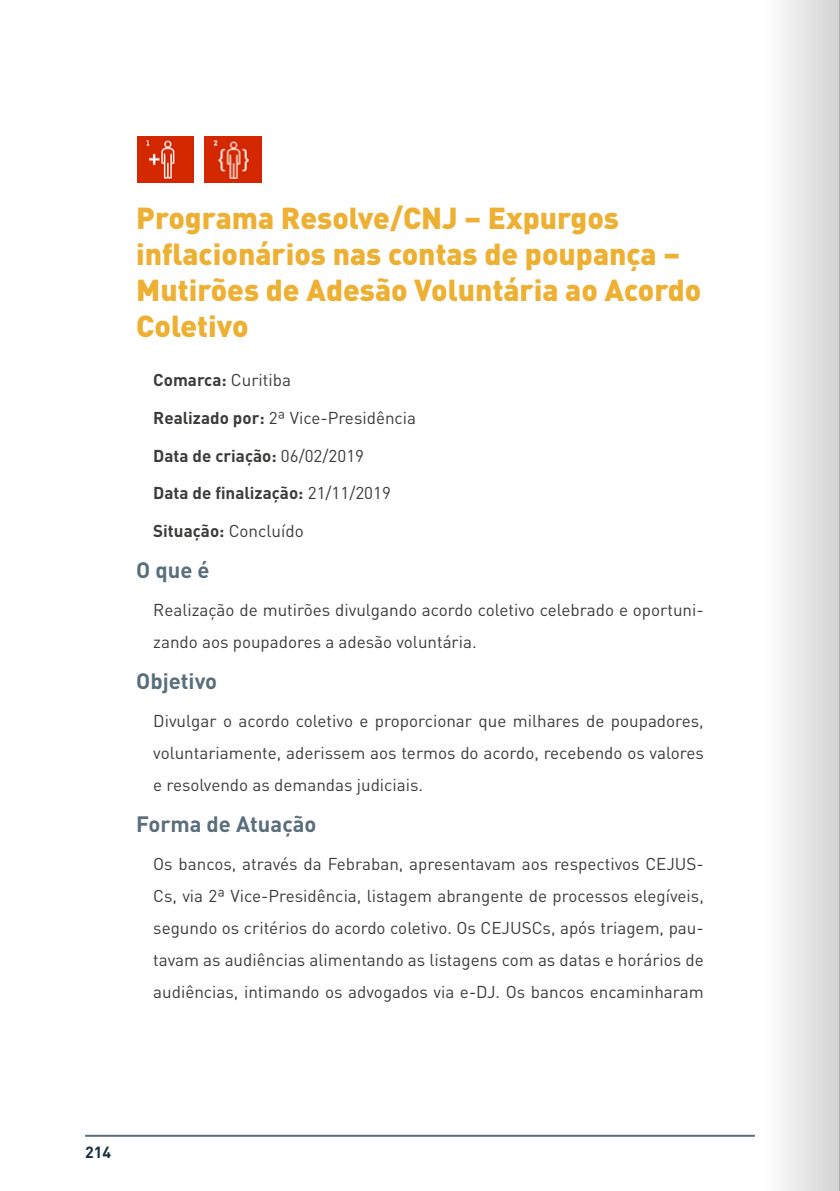
<style>
.page{position:relative;width:840px;height:1191px;background:#fff}
.page>*{position:absolute;margin:0;border:0;box-sizing:border-box;transform-origin:0 0}
.t1{font:900 30px/36px "DIN Pro";color:#edb033}
.t2{font:700 22px "DIN Pro";color:#596e7a}
.t3{font:17px/32px "DIN Pro";color:#3c3c3b;text-align:justify}
.t4{font:700 17px "DIN Pro";color:#3c3c3b}
.t5{font:700 16px "DIN Pro";color:#123040}
.s1{font-weight:400}
.s2{font-weight:700}
</style>
<div class="page">
<hr style="left:85px;top:1134px;width:669px;height:2px;background:#596e79">
<img style="left:137px;top:137px;width:56px;height:45px">
<img style="left:205px;top:137px;width:56px;height:45px">
<hr style="left:839px;top:0;width:1px;height:1191px;background:#000">
<div style="left:711px;top:0;width:128px;height:1191px;background:linear-gradient(to right,#fff,#dadada)"></div>
<h1 class="t1" style="left:136px;top:199px;width:566px">Programa Resolve/CNJ – Expurgos inflacionários nas contas de poupança –<br>Mutirões de Adesão Voluntária ao Acordo<br>Coletivo</h1>
<p class="t4" style="left:153px;top:368px;width:139px">Comarca: <span class="s1">Curitiba</span></p>
<p class="t3" style="left:153px;top:401px;width:264px"><span class="s2">Realizado por:</span> 2ª Vice-Presidência</p>
<p class="t4" style="left:153px;top:444px;width:212px">Data de criação: <span class="s1">06/02/2019</span></p>
<p class="t4" style="left:153px;top:481px;width:239px">Data de finalização: <span class="s1">21/11/2019</span></p>
<p class="t4" style="left:153px;top:519px;width:152px">Situação: <span class="s1">Concluído</span></p>
<p class="t2" style="left:136px;top:555px;width:75px">O que é</p>
<p class="t3" style="left:153px;top:593px;width:551px">Realização de mutirões divulgando acordo coletivo celebrado e oportuni&shy;zando aos poupadores a adesão voluntária.</p>
<p class="t2" style="left:136px;top:666px;width:82px">Objetivo</p>
<p class="t3" style="left:153px;top:704px;width:551px">Divulgar o acordo coletivo e proporcionar que milhares de poupadores, voluntariamente, aderissem aos termos do acordo, recebendo os valores e resolvendo as demandas judiciais.</p>
<p class="t2" style="left:136px;top:809px;width:182px">Forma de Atuação</p>
<p class="t3" style="left:153px;top:847px;width:551px">Os bancos, através da Febraban, apresentavam aos respectivos CEJUS-Cs, via 2ª Vice-Presidência, listagem abrangente de processos elegíveis, segundo os critérios do acordo coletivo. Os CEJUSCs, após triagem, pau&shy;tavam as audiências alimentando as listagens com as datas e horários de audiências, intimando os advogados via e-DJ. Os bancos encaminharam</p>
<p class="t5" style="left:85px;top:1141px;width:28px">214</p>
</div>
